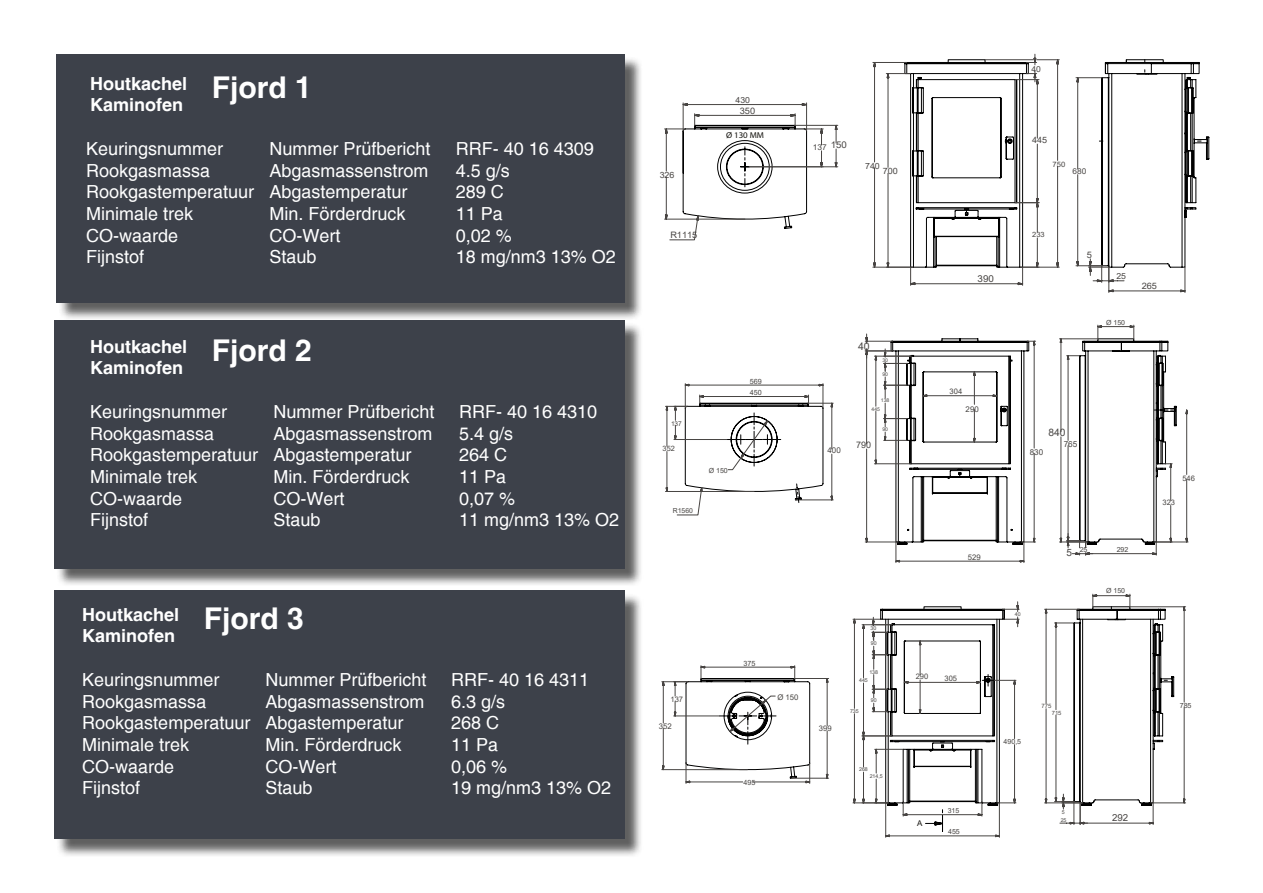
<style>
.page{position:relative;width:1263px;height:893px;background:#fff}
.page>*{position:absolute;margin:0;border:0;box-sizing:border-box;transform-origin:0 0}
.t1{font:18px/21.6px "Helvetica";color:#fff}
.t2{font:700 18px/21.6px "Helvetica";color:#fff}
.t3{font:10.5px "Arial";color:#474442}
.t4{font:10.2px "Arial";color:#474442}
.t5{font:10.05px "Arial";color:#474442}
.t6{font:9.75px "Arial";color:#474442}
.t7{font:9.45px "Arial";color:#474442;scale:1.04 1}
.t8{font:9px "Arial";color:#474442;scale:1.04 1}
.t9{font:9px "Arial";color:#474442}
.t10{font:8.85px "Arial";color:#474442;scale:1.04 1}
.t11{font:8.7px "Arial";color:#474442;scale:1.04 1}
.t12{font:8.55px "Arial";letter-spacing:-.005em;color:#474442;scale:1.04 1}
.t13{font:8.55px "Myriad Pro";color:#12110c;scale:1.04 1}
.t14{font:8.4px "Arial";color:#474442;scale:1.04 1}
.t15{font:8.25px "Arial";color:#474442}
.t16{font:8.25px "Arial";color:#474442;scale:1.04 1}
.t17{font:8.1px "Arial";color:#474442}
.t18{font:7.95px "Arial";color:#474442;scale:1.04 1}
.t19{font:7.95px "Arial";color:#474442}
.t20{font:7.95px "Arial";color:#12110c}
.t21{font:7.8px "Arial";color:#474442}
.t22{font:7.65px "Arial";color:#474442}
.t23{font:7.5px "Arial";letter-spacing:-.005em;color:#474442}
.t24{font:7.35px "Arial";color:#474442;scale:1.04 1}
.t25{font:7.35px "Arial";color:#474442}
.t26{font:7.2px "Arial";color:#474442}
.t27{font:7.2px "Arial";color:#474442;scale:1.04 1}
.t28{font:7.05px "Arial";color:#474442}
.t29{font:6.9px "Arial";color:#474442}
.t30{font:6.6px "Arial";color:#474442}
.t31{font:6px "Arial";color:#474442}
.t32{font:5.85px "Arial";color:#474442}
.t33{font:5.25px "Arial";color:#474442}
.t34{font:5.1px "Arial";color:#474442}
</style>
<div class="page">
<svg style="left:664px;top:102px;width:174px;height:138px"></svg>
<svg style="left:872px;top:54px;width:337px;height:239px"></svg>
<svg style="left:665px;top:383px;width:168px;height:132px"></svg>
<svg style="left:865px;top:334px;width:171px;height:229px"></svg>
<svg style="left:1059px;top:325px;width:129px;height:230px"></svg>
<svg style="left:661px;top:665px;width:168px;height:119px"></svg>
<svg style="left:1044px;top:593px;width:142px;height:232px"></svg>
<svg style="left:852px;top:601px;width:168px;height:237px"></svg>
<div style="left:58px;top:56px;width:585px;height:265px;background:#000;opacity:.63"></div>
<div style="left:56px;top:54px;width:568px;height:248px;background:#3d414a"></div>
<div style="left:56px;top:322px;width:587px;height:265px;background:#000;opacity:.63"></div>
<div style="left:54px;top:320px;width:570px;height:248px;background:#3d414a"></div>
<div style="left:56px;top:593px;width:587px;height:264px;background:#000;opacity:.63"></div>
<div style="left:54px;top:591px;width:570px;height:248px;background:#3d414a"></div>
<p class="t2" style="left:90px;top:72px;width:223px">Houtkachel<br>Kaminofen <sup>Fjord</sup> <sup>1</sup></p>
<p class="t1" style="left:86px;top:138px;width:170px">Keuringsnummer<br>Rookgasmassa<br>Rookgastemperatuur<br>Minimale trek<br>CO-waarde<br>Fijnstof</p>
<p class="t1" style="left:269px;top:138px;width:163px">Nummer Prüfbericht<br>Abgasmassenstrom<br>Abgastemperatur<br>Min. Förderdruck<br>CO-Wert<br>Staub</p>
<p class="t1" style="left:456px;top:138px;width:162px">RRF- 40 16 4309<br>4.5 g/s<br>289 C<br>11 Pa<br>0,02 %<br>18 mg/nm3 13% O2</p>
<p class="t2" style="left:90px;top:335px;width:223px">Houtkachel<br>Kaminofen <sup>Fjord</sup> <sup>2</sup></p>
<p class="t1" style="left:90px;top:401px;width:170px">Keuringsnummer<br>Rookgasmassa<br>Rookgastemperatuur<br>Minimale trek<br>CO-waarde<br>Fijnstof</p>
<p class="t1" style="left:273px;top:401px;width:163px">Nummer Prüfbericht<br>Abgasmassenstrom<br>Abgastemperatur<br>Min. Förderdruck<br>CO-Wert<br>Staub</p>
<p class="t1" style="left:459px;top:401px;width:162px">RRF- 40 16 4310<br>5.4 g/s<br>264 C<br>11 Pa<br>0,07 %<br>11 mg/nm3 13% O2</p>
<p class="t2" style="left:82px;top:603px;width:223px">Houtkachel<br>Kaminofen <sup>Fjord</sup> <sup>3</sup></p>
<p class="t1" style="left:82px;top:669px;width:170px">Keuringsnummer<br>Rookgasmassa<br>Rookgastemperatuur<br>Minimale trek<br>CO-waarde<br>Fijnstof</p>
<p class="t1" style="left:266px;top:669px;width:163px">Nummer Prüfbericht<br>Abgasmassenstrom<br>Abgastemperatur<br>Min. Förderdruck<br>CO-Wert<br>Staub</p>
<p class="t1" style="left:451px;top:669px;width:162px">RRF- 40 16 4311<br>6.3 g/s<br>268 C<br>11 Pa<br>0,06 %<br>19 mg/nm3 13% O2</p>
<p class="t12" style="left:660px;top:169px;width:16px">326</p>
<p class="t14" style="left:735px;top:94px;width:15px">430</p>
<p class="t8" style="left:740px;top:104px;width:16px">350</p>
<p class="t13" style="left:726px;top:130px;width:38px">Ø 130 MM</p>
<p class="t18" style="left:813px;top:142px;width:34px">137 <sup>150</sup></p>
<p class="t12" style="left:865px;top:160px;width:16px">740</p>
<p class="t11" style="left:883px;top:165px;width:16px">700</p>
<p class="t16" style="left:1031px;top:63px;width:11px">40</p>
<p class="t11" style="left:1032px;top:134px;width:16px">445</p>
<p class="t24" style="left:1052px;top:159px;width:14px">750</p>
<p class="t18" style="left:1072px;top:165px;width:15px">680</p>
<p class="t10" style="left:670px;top:229px;width:27px">R1115</p>
<p class="t30" style="left:671px;top:419px;width:12px">137</p>
<p class="t25" style="left:663px;top:443px;width:14px">352</p>
<p class="t29" style="left:673px;top:506px;width:22px">R1560</p>
<p class="t28" style="left:709px;top:465px;width:21px">Ø 150</p>
<p class="t26" style="left:750px;top:376px;width:13px">569</p>
<p class="t26" style="left:750px;top:387px;width:13px">450</p>
<p class="t19" style="left:827px;top:445px;width:15px">400</p>
<p class="t3" style="left:858px;top:339px;width:13px">40</p>
<p class="t34" style="left:882px;top:356px;width:7px">30</p>
<p class="t34" style="left:882px;top:371px;width:7px">90</p>
<p class="t34" style="left:881px;top:397px;width:10px">138</p>
<p class="t34" style="left:882px;top:426px;width:7px">90</p>
<p class="t34" style="left:871px;top:405px;width:10px">445</p>
<p class="t9" style="left:856px;top:439px;width:17px">790</p>
<p class="t26" style="left:743px;top:658px;width:13px">375</p>
<p class="t22" style="left:670px;top:694px;width:14px">137</p>
<p class="t21" style="left:777px;top:692px;width:23px">Ø 150</p>
<p class="t21" style="left:659px;top:721px;width:15px">352</p>
<p class="t26" style="left:743px;top:778px;width:13px">495</p>
<p class="t22" style="left:819px;top:723px;width:14px">399</p>
<p class="t33" style="left:870px;top:625px;width:7px">30</p>
<p class="t33" style="left:871px;top:640px;width:7px">90</p>
<p class="t33" style="left:869px;top:668px;width:10px">138</p>
<p class="t33" style="left:871px;top:697px;width:7px">90</p>
<p class="t33" style="left:859px;top:677px;width:10px">445</p>
<p class="t33" style="left:850px;top:707px;width:10px">735</p>
<p class="t33" style="left:859px;top:766px;width:10px">268</p>
<p class="t33" style="left:870px;top:772px;width:15px">214,5</p>
<p class="t7" style="left:977px;top:272px;width:17px">390</p>
<p class="t27" style="left:1032px;top:229px;width:14px">233</p>
<p class="t8" style="left:1087px;top:249px;width:6px">5</p>
<p class="t14" style="left:1116px;top:270px;width:11px">25</p>
<p class="t28" style="left:1106px;top:318px;width:21px">Ø 150</p>
<p class="t10" style="left:1142px;top:280px;width:16px">265</p>
<p class="t22" style="left:949px;top:386px;width:14px">304</p>
<p class="t19" style="left:966px;top:403px;width:15px">290</p>
<p class="t21" style="left:968px;top:551px;width:14px">529</p>
<p class="t22" style="left:916px;top:671px;width:14px">290</p>
<p class="t23" style="left:945px;top:673px;width:14px">305</p>
<p class="t4" style="left:1048px;top:425px;width:19px">840</p>
<p class="t15" style="left:1064px;top:438px;width:15px">765</p>
<p class="t17" style="left:1030px;top:446px;width:15px">830</p>
<p class="t33" style="left:1015px;top:611px;width:7px">40</p>
<p class="t5" style="left:1066px;top:545px;width:7px">5</p>
<p class="t28" style="left:1080px;top:545px;width:9px">25</p>
<p class="t28" style="left:1117px;top:545px;width:13px">292</p>
<p class="t28" style="left:1106px;top:586px;width:21px">Ø 150</p>
<p class="t22" style="left:1182px;top:473px;width:14px">546</p>
<p class="t23" style="left:1162px;top:497px;width:14px">323</p>
<p class="t28" style="left:1003px;top:737px;width:19px">490,5</p>
<p class="t31" style="left:1042px;top:702px;width:11px">775</p>
<p class="t28" style="left:1180px;top:700px;width:13px">785</p>
<p class="t32" style="left:1052px;top:708px;width:11px">715</p>
<p class="t20" style="left:917px;top:818px;width:7px">A</p>
<p class="t29" style="left:948px;top:806px;width:13px">315</p>
<p class="t28" style="left:948px;top:827px;width:13px">455</p>
<p class="t33" style="left:1062px;top:808px;width:4px">5</p>
<p class="t33" style="left:1061px;top:816px;width:7px">25</p>
<p class="t6" style="left:1112px;top:811px;width:18px">292</p>
</div>
